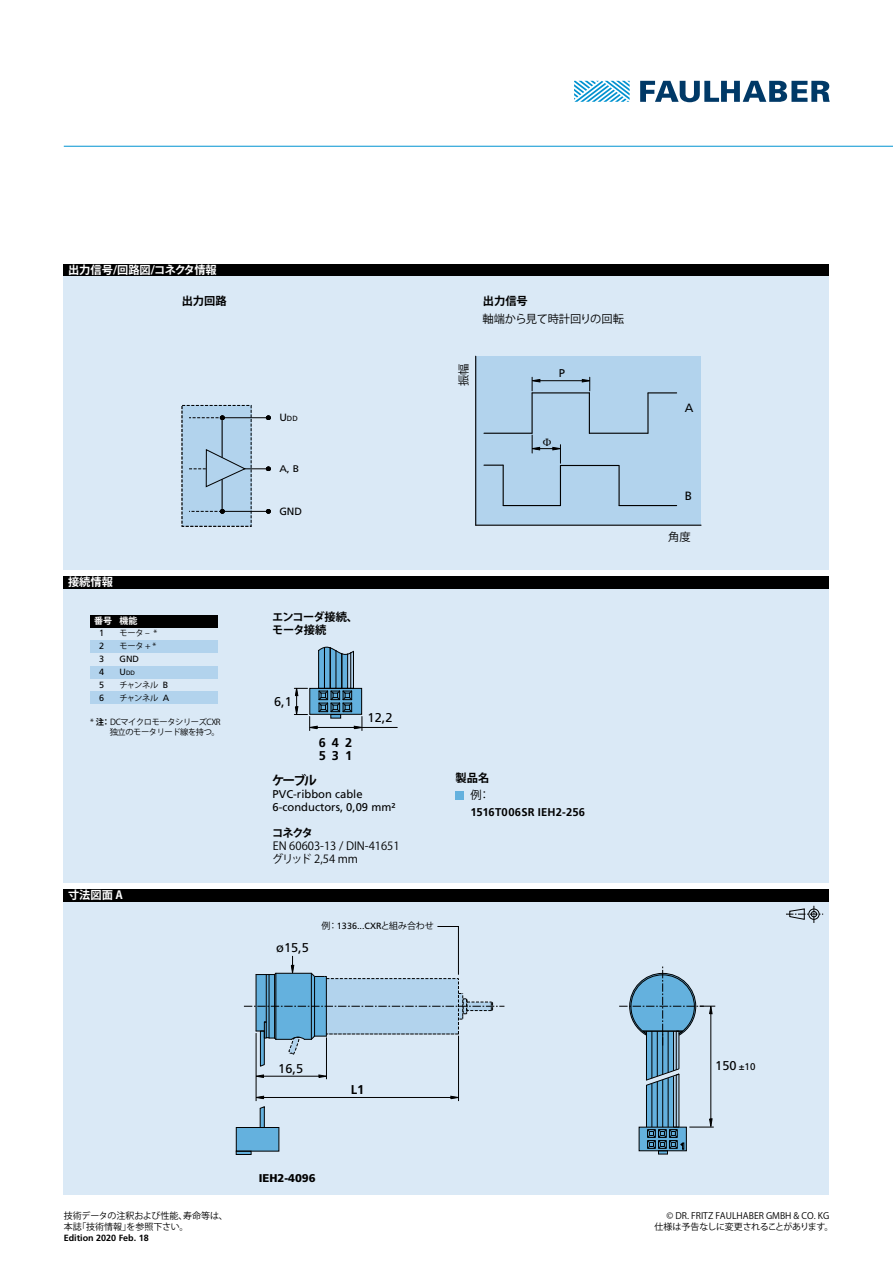
<style>
.page{position:relative;width:893px;height:1263px;background:#fff}
.page>*{position:absolute;margin:0;border:0;box-sizing:border-box;transform-origin:0 0}
.t1{font:12.75px "Frutiger LT";color:#000}
.t2{font:700 12.75px/12.8px "Frutiger LT";letter-spacing:.475em;color:#000}
.t3{font:700 12.75px "Koz Go Pro";color:#000}
.t4{font:12px "Frutiger LT";color:#000}
.t5{font:11.25px/12.8px "Koz Go Pro";color:#000}
.t6{font:11.25px/12.8px "Frutiger LT";color:#000}
.t7{font:700 11.25px "Koz Go Pro";color:#fff}
.t8{font:700 11.25px "Frutiger LT";letter-spacing:.015em;color:#000}
.t9{font:700 11.25px "Koz Go Pro";letter-spacing:-.02em;color:#000}
.t10{font:700 11.25px/12.8px "Koz Go Pro";letter-spacing:-.06em;color:#000}
.t11{font:900 11.25px "Frutiger LT";color:#000}
.t12{font:10.5px "Frutiger LT";color:#000}
.t13{font:9.6px "Frutiger LT";color:#000;scale:1.09 1}
.t14{font:9px/10.8px "Koz Go Pro";color:#000}
.t15{font:9px "Frutiger LT";color:#000}
.t16{font:700 9px "Frutiger LT";color:#000}
.t17{font:700 9px "Koz Go Pro";color:#fff}
.t18{font:8.25px/9.9px "Koz Go Pro";letter-spacing:-.05em;color:#000;text-align:right}
.t19{font:7.5px "Frutiger LT";color:#000}
.t20{font:6.3px "Frutiger LT";color:#000}
.s1{font-size:9px}
.s2{font-family:"Frutiger LT";font-size:9px}
.s3{font-weight:700}
.s4{font-size:10.5px}
.s5{font-family:"Koz Go Pro"}
.s6{font-size:9.75px}
</style>
<div class="page">
<hr style="left:64px;top:146px;width:829px;height:1px;background:#0093d1">
<svg style="left:574px;top:81px;width:56px;height:21px"></svg>
<svg style="left:640px;top:81px;width:190px;height:21px"></svg>
<div style="left:64px;top:901px;width:765px;height:294px;background:#dae9f6"></div>
<div style="left:64px;top:264px;width:765px;height:12px;background:#000"></div>
<div style="left:64px;top:889px;width:765px;height:12px;background:#000"></div>
<div style="left:64px;top:276px;width:765px;height:294px;background:#dae9f6"></div>
<div style="left:64px;top:589px;width:765px;height:293px;background:#dae9f6"></div>
<div style="left:64px;top:576px;width:765px;height:13px;background:#000"></div>
<div style="left:476px;top:356px;width:225px;height:169px;background:#b2d3ed"></div>
<hr style="left:476px;top:525px;width:225px;height:1px;background:#000">
<hr style="left:475px;top:356px;width:1px;height:169px;background:#000">
<svg style="left:484px;top:465px;width:19px;height:1px"></svg>
<hr style="left:503px;top:465px;width:1px;height:40px;background:#000">
<hr style="left:503px;top:505px;width:57px;height:1px;background:#000">
<hr style="left:560px;top:465px;width:1px;height:40px;background:#000">
<hr style="left:619px;top:505px;width:58px;height:1px;background:#000">
<hr style="left:618px;top:466px;width:2px;height:39px;background:#000">
<hr style="left:560px;top:465px;width:59px;height:1px;background:#000">
<hr style="left:531px;top:393px;width:2px;height:40px;background:#000">
<hr style="left:532px;top:392px;width:57px;height:1px;background:#000">
<hr style="left:589px;top:393px;width:1px;height:40px;background:#000">
<svg style="left:648px;top:392px;width:29px;height:1px"></svg>
<hr style="left:647px;top:393px;width:2px;height:40px;background:#000">
<hr style="left:589px;top:433px;width:59px;height:1px;background:#000">
<hr style="left:484px;top:433px;width:48px;height:1px;background:#000">
<svg style="left:581px;top:377px;width:10px;height:14px"></svg>
<svg style="left:531px;top:377px;width:10px;height:14px"></svg>
<hr style="left:534px;top:380px;width:55px;height:1px;background:#000">
<div style="left:182px;top:405px;width:69px;height:121px;background:#b2d3ed"></div>
<hr style="left:222px;top:417px;width:46px;height:1px;background:#000">
<hr style="left:222px;top:511px;width:46px;height:1px;background:#000">
<hr style="left:222px;top:417px;width:1px;height:40px;background:#000">
<hr style="left:222px;top:479px;width:1px;height:32px;background:#000">
<svg style="left:266px;top:415px;width:5px;height:5px"></svg>
<svg style="left:266px;top:509px;width:5px;height:5px"></svg>
<svg style="left:189px;top:415px;width:36px;height:5px"></svg>
<svg style="left:189px;top:509px;width:36px;height:5px"></svg>
<svg style="left:189px;top:449px;width:82px;height:39px"></svg>
<div style="left:90px;top:640px;width:128px;height:13px;background:#b2d3ed"></div>
<div style="left:90px;top:691px;width:128px;height:13px;background:#b2d3ed"></div>
<div style="left:90px;top:666px;width:128px;height:13px;background:#b2d3ed"></div>
<div style="left:90px;top:615px;width:128px;height:13px;background:#000"></div>
<hr style="left:315px;top:727px;width:82px;height:1px;background:#000">
<svg style="left:294px;top:646px;width:70px;height:84px"></svg>
<div style="left:309px;top:688px;width:53px;height:27px;border:1px solid #000"></div>
<div style="left:455px;top:791px;width:9px;height:8px;background:#64b1de"></div>
<svg style="left:786px;top:906px;width:37px;height:17px"></svg>
<hr style="left:261px;top:1076px;width:59px;height:1px;background:#000">
<svg style="left:255px;top:1074px;width:9px;height:4px"></svg>
<svg style="left:318px;top:1074px;width:8px;height:4px"></svg>
<hr style="left:458px;top:1036px;width:1px;height:65px;background:#000">
<hr style="left:259px;top:1097px;width:197px;height:1px;background:#000">
<svg style="left:450px;top:1096px;width:8px;height:3px"></svg>
<svg style="left:255px;top:1096px;width:9px;height:3px"></svg>
<hr style="left:326px;top:1037px;width:1px;height:42px;background:#000">
<hr style="left:256px;top:1033px;width:1px;height:68px;background:#000">
<svg style="left:238px;top:1106px;width:41px;height:48px"></svg>
<div style="left:236px;top:1127px;width:43px;height:24px;border:1px solid #000"></div>
<div style="left:236px;top:1151px;width:15px;height:4px;border:1px solid #000"></div>
<svg style="left:244px;top:926px;width:260px;height:141px"></svg>
<svg style="left:619px;top:966px;width:96px;height:188px"></svg>
<svg style="left:531px;top:435px;width:30px;height:28px"></svg>
<p class="t7" style="left:68px;top:262px;width:150px">出力信号/回路図/コネクタ情報</p>
<p class="t9" style="left:182px;top:294px;width:46px">出力回路</p>
<p class="t7" style="left:68px;top:575px;width:46px">接続情報</p>
<p class="t17" style="left:94px;top:615px;width:45px">番号 機能</p>
<p class="t15" style="left:99px;top:628px;width:7px">1</p>
<p class="t18" style="left:120px;top:629px;width:39px">モータ ‒ *</p>
<p class="t15" style="left:99px;top:641px;width:7px">2</p>
<p class="t18" style="left:120px;top:642px;width:38px">モータ + *</p>
<p class="t15" style="left:99px;top:654px;width:7px">3</p>
<p class="t15" style="left:120px;top:654px;width:21px">GND</p>
<p class="t15" style="left:99px;top:667px;width:7px">4</p>
<p class="t20" style="left:120px;top:669px;width:17px"><span class="s1">U</span>DD</p>
<p class="t15" style="left:99px;top:680px;width:7px">5</p>
<p class="t18" style="left:120px;top:680px;width:50px">チャンネル <span class="s2">B</span></p>
<p class="t15" style="left:99px;top:693px;width:7px">6</p>
<p class="t18" style="left:120px;top:693px;width:51px">チャンネル <span class="s2">A</span></p>
<p class="t18" style="left:90px;top:717px;width:132px">* <span class="s3">注：</span>DCマイクロモータシリーズCXR独立のモータリード線を持つ。</p>
<p class="t7" style="left:68px;top:887px;width:56px">寸法図面 A</p>
<p class="t19" style="left:279px;top:414px;width:20px"><span class="s4">U</span>DD</p>
<p class="t13" style="left:279px;top:462px;width:20px">A, B</p>
<p class="t12" style="left:279px;top:505px;width:24px">GND</p>
<p class="t9" style="left:483px;top:294px;width:46px">出力信号</p>
<p class="t5" style="left:482px;top:313px;width:143px">軸端から見て時計回りの回転</p>
<p class="t5" style="left:458px;top:386px;width:24px;rotate:-90deg">振幅</p>
<p class="t6" style="left:559px;top:367px;width:8px">P</p>
<p class="t10" style="left:272px;top:612px;width:87px">エンコーダ接続、モータ接続</p>
<h1 class="t1" style="left:274px;top:694px;width:19px">6,1</h1>
<h1 class="t2" style="left:319px;top:736px;width:35px">642<br>531</h1>
<h1 class="t1" style="left:368px;top:710px;width:26px">12,2</h1>
<h1 class="t3" style="left:272px;top:772px;width:47px">ケーブル</h1>
<p class="t6" style="left:273px;top:788px;width:124px">PVC-ribbon cable<br>6-conductors, 0,09 mm²</p>
<p class="t9" style="left:272px;top:826px;width:42px">コネクタ</p>
<p class="t5" style="left:272px;top:839px;width:129px">EN 60603-13 / DIN-41651グリッド 2,54 mm</p>
<p class="t9" style="left:455px;top:771px;width:35px">製品名</p>
<p class="t5" style="left:470px;top:789px;width:21px">例：</p>
<p class="t8" style="left:470px;top:806px;width:116px">1516T006SR IEH2-256</p>
<h1 class="t1" style="left:276px;top:940px;width:34px">ø15,5</h1>
<p class="t15" style="left:322px;top:921px;width:114px"><span class="s5">例：</span>1336...CXR<span class="s5">と組み合わせ</span></p>
<h1 class="t1" style="left:278px;top:1061px;width:26px">16,5</h1>
<p class="t11" style="left:259px;top:1171px;width:58px">IEH2-4096</p>
<h1 class="t2" style="left:351px;top:1083px;width:15px">L1</h1>
<h2 class="t4" style="left:685px;top:400px;width:10px">A</h2>
<h2 class="t4" style="left:685px;top:488px;width:9px">B</h2>
<p class="t5" style="left:668px;top:531px;width:24px">角度</p>
<h1 class="t1" style="left:715px;top:1058px;width:42px">150 <span class="s6">±10</span></h1>
<p class="t14" style="left:64px;top:1211px;width:166px">技術データの注釈および性能、寿命等は、本誌「技術情報」を参照下さい。</p>
<p class="t14" style="left:654px;top:1211px;width:181px;text-indent:12px">© DR. FRITZ FAULHABER GMBH &amp; CO. KG仕様は予告なしに変更されることがあります。</p>
<p class="t16" style="left:64px;top:1233px;width:87px">Edition 2020 Feb. 18</p>
</div>
